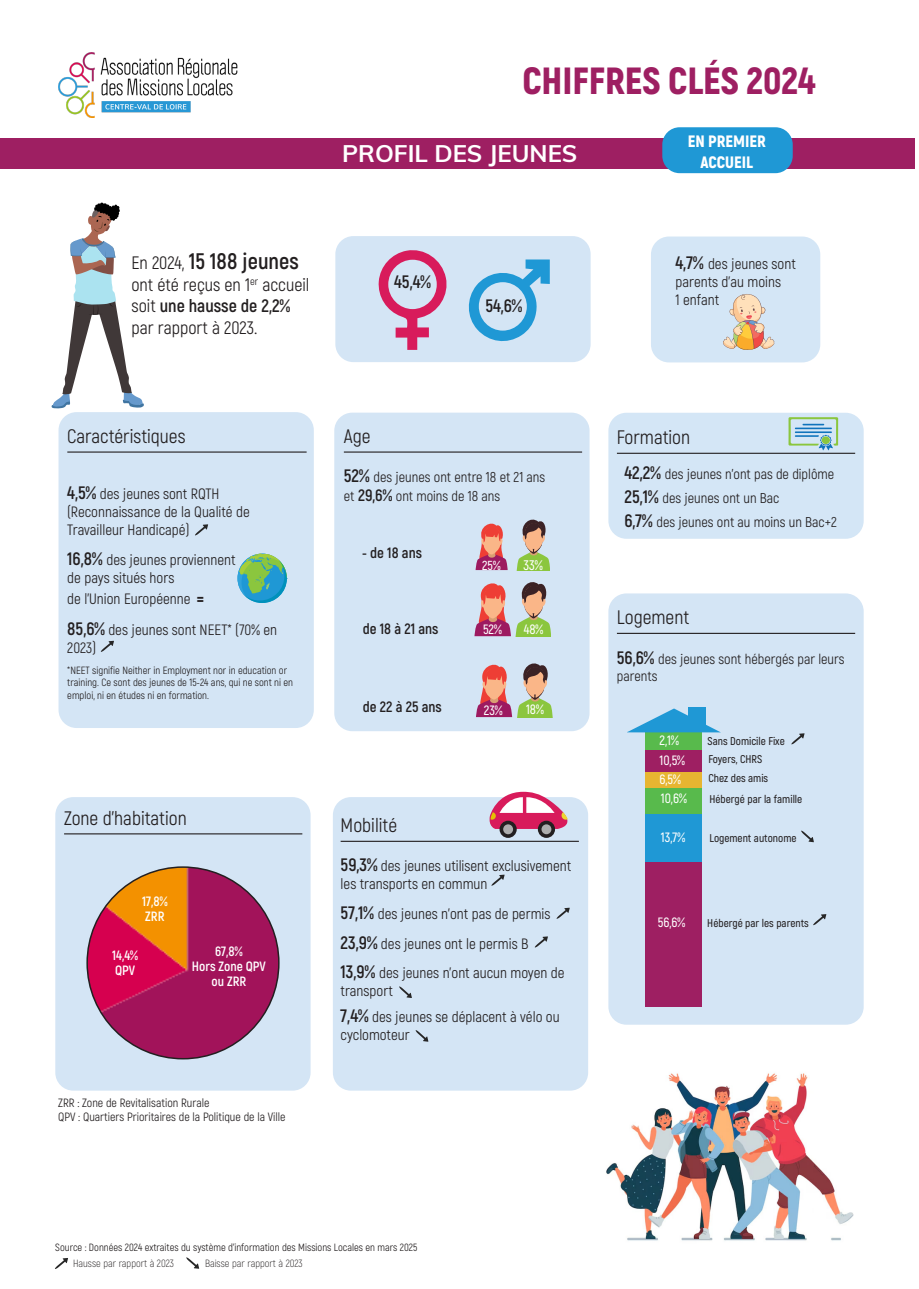
<style>
.page{position:relative;width:919px;height:1289px;background:#fff}
.page>*{position:absolute;margin:0;border:0;box-sizing:border-box;transform-origin:0 0}
.t1{font:900 37.8px "Akrobat";color:#9e1f62}
.Titre_rubrique{font:700 24px "Muli";color:#fff}
.Titre_2{font:700 22.5px "Akrobat";color:#231f20}
.Filet{font:19.5px "Akrobat";color:#231f20}
.Titre_2-2{font:18px/21.6px "Akrobat";color:#231f20}
.Chiffres{font:700 18px "Akrobat";color:#231f20}
.t2{font:900 16.5px/21px "Akrobat";color:#fff;text-align:center}
.Texte{font:15px/18px "Akrobat";color:#231f20}
.t3{font:700 15px "Akrobat";color:#231f20}
.Texte-2{font:14.25px/17.1px "Akrobat";color:#231f20}
.t4{font:600 13.8px "Akrobat";color:#fff}
.t5{font:600 13.5px "Akrobat";color:#fff}
.t6{font:700 13.5px/15px "Akrobat";color:#fff;text-align:center}
.t7{font:600 13.05px "Akrobat";color:#fff}
.Texte-3{font:12px "Akrobat";color:#231f20}
.t8{font:600 11.25px "Akrobat";color:#231f20}
.Texte-4{font:10.5px/12.6px "Akrobat";color:#231f20}
.t9{font:300 10.5px "Akrobat";color:#231f20}
.s1{font-weight:400;font-size:18px}
.s2{font-weight:700}
.s3{font-weight:700;font-size:18px}
.s4{font-weight:900}
.s5{font-weight:700;font-size:16.5px}
</style>
<div class="page">
<img style="left:58px;top:53px;width:180px;height:64px">
<svg style="left:55px;top:1258px;width:13px;height:11px"></svg>
<svg style="left:186px;top:1257px;width:13px;height:11px"></svg>
<div style="left:651px;top:236px;width:169px;height:126px;background:#d4e6f6;border-radius:18px"></div>
<div style="left:55px;top:797px;width:255px;height:293px;background:#d4e5f5;border-radius:18px"></div>
<div style="left:335px;top:236px;width:255px;height:126px;background:#d4e5f5;border-radius:18px"></div>
<div style="left:334px;top:412px;width:255px;height:319px;background:#d4e5f5;border-radius:18px"></div>
<div style="left:608px;top:593px;width:255px;height:431px;background:#d4e5f5;border-radius:18px"></div>
<hr style="left:344px;top:451px;width:238px;height:1px;background:#231f20">
<hr style="left:617px;top:632px;width:238px;height:2px;background:#231f20">
<div style="left:608px;top:413px;width:255px;height:126px;background:#d4e6f6;border-radius:18px"></div>
<hr style="left:617px;top:453px;width:238px;height:1px;background:#231f20">
<div style="left:333px;top:797px;width:255px;height:293px;background:#d4e5f5;border-radius:18px"></div>
<hr style="left:340px;top:840px;width:239px;height:1px;background:#231f20">
<svg style="left:489px;top:791px;width:86px;height:38px"></svg>
<svg style="left:499px;top:820px;width:17px;height:17px"></svg>
<div style="left:503px;top:824px;width:10px;height:10px;background:#adadad;border-radius:50%"></div>
<svg style="left:538px;top:820px;width:17px;height:17px"></svg>
<div style="left:541px;top:824px;width:10px;height:10px;background:#adadad;border-radius:50%"></div>
<hr style="left:64px;top:833px;width:238px;height:1px;background:#231f20">
<svg style="left:788px;top:417px;width:50px;height:33px"></svg>
<svg style="left:378px;top:250px;width:69px;height:100px"></svg>
<svg style="left:468px;top:259px;width:81px;height:83px"></svg>
<div style="left:58px;top:412px;width:256px;height:316px;background:#d4e5f5;border-radius:18px"></div>
<hr style="left:67px;top:451px;width:239px;height:1px;background:#231f20">
<svg style="left:51px;top:202px;width:93px;height:206px"></svg>
<div style="left:645px;top:812px;width:57px;height:49px;background:#1f98d5"></div>
<div style="left:645px;top:787px;width:57px;height:26px;background:#58ba4c"></div>
<div style="left:645px;top:730px;width:57px;height:26px;background:#58ba4c"></div>
<div style="left:645px;top:861px;width:57px;height:145px;background:#9e1f62"></div>
<div style="left:645px;top:766px;width:57px;height:22px;background:#e7b531"></div>
<div style="left:645px;top:750px;width:57px;height:21px;background:#9e1f62"></div>
<svg style="left:627px;top:708px;width:93px;height:24px"></svg>
<div style="left:688px;top:707px;width:18px;height:17px;background:#1f98d5"></div>
<svg style="left:723px;top:294px;width:51px;height:56px"></svg>
<svg style="left:237px;top:553px;width:50px;height:50px"></svg>
<div style="left:0;top:138px;width:914px;height:30px;background:#9e1f62"></div>
<div style="left:662px;top:127px;width:130px;height:46px;background:#1f98d5;border-radius:17px"></div>
<img style="left:87px;top:867px;width:192px;height:191px;border-radius:96px">
<svg style="left:516px;top:519px;width:33px;height:51px"></svg>
<svg style="left:475px;top:523px;width:32px;height:47px"></svg>
<svg style="left:474px;top:582px;width:76px;height:54px"></svg>
<svg style="left:476px;top:663px;width:76px;height:54px"></svg>
<svg style="left:491px;top:874px;width:13px;height:11px"></svg>
<svg style="left:557px;top:907px;width:12px;height:11px"></svg>
<svg style="left:535px;top:936px;width:13px;height:11px"></svg>
<svg style="left:399px;top:986px;width:13px;height:12px"></svg>
<svg style="left:415px;top:1030px;width:13px;height:11px"></svg>
<svg style="left:791px;top:733px;width:13px;height:11px"></svg>
<svg style="left:813px;top:914px;width:13px;height:11px"></svg>
<svg style="left:195px;top:524px;width:13px;height:11px"></svg>
<svg style="left:101px;top:640px;width:13px;height:12px"></svg>
<svg style="left:801px;top:830px;width:12px;height:12px"></svg>
<img style="left:606px;top:1073px;width:248px;height:168px">
<h1 class="t1" style="left:522px;top:56px;width:294px">CHIFFRES CLÉS 2024</h1>
<p class="Titre_2" style="left:131px;top:247px;width:169px"><span class="s1">En 2024,</span> 15 188 jeunes</p>
<p class="Titre_2-2" style="left:131px;top:274px;width:179px">ont été reçus en 1<sup>er</sup> accueil</p>
<p class="Titre_2-2" style="left:131px;top:295px;width:160px">soit <span class="s2">une hausse de 2,2% </span>par rapport à 2023.</p>
<p class="Titre_rubrique" style="left:342px;top:136px;width:236px">PROFIL DES JEUNES</p>
<p class="t2" style="left:687px;top:131px;width:80px">EN PREMIER<br>ACCUEIL</p>
<p class="Chiffres" style="left:394px;top:270px;width:38px">45,4%</p>
<p class="Chiffres" style="left:485px;top:294px;width:39px">54,6%</p>
<p class="Texte" style="left:675px;top:255px;width:122px"><span class="s3">4,7%</span> des jeunes sont parents d’au moins<br>1 enfant</p>
<p class="Filet" style="left:67px;top:424px;width:120px">Caractéristiques</p>
<p class="Texte" style="left:67px;top:484px;width:184px"><span class="s3">4,5%</span> des jeunes sont RQTH (Reconnaissance de la Qualité de<br>Travailleur Handicapé)</p>
<p class="Texte" style="left:67px;top:550px;width:170px"><span class="s3">16,8%</span> des jeunes proviennent de pays situés hors</p>
<p class="Texte" style="left:67px;top:590px;width:138px">de l’Union Européenne <span class="s4">=</span></p>
<p class="Texte" style="left:67px;top:620px;width:211px"><span class="s3">85,6%</span> des jeunes sont NEET* (70% en<br>2023)</p>
<p class="Texte-4" style="left:67px;top:663px;width:227px">*NEET signifie Neither in Employment nor in education or training. Ce sont des jeunes de 15-24 ans, qui ne sont ni en emploi, ni en études ni en formation.</p>
<p class="Filet" style="left:64px;top:806px;width:124px">Zone d’habitation</p>
<p class="t6" style="left:142px;top:893px;width:27px">17,8%</p>
<p class="t6" style="left:145px;top:908px;width:21px">ZRR</p>
<p class="t6" style="left:112px;top:948px;width:27px">14,4%</p>
<p class="t6" style="left:115px;top:963px;width:22px">QPV</p>
<p class="t6" style="left:215px;top:943px;width:29px">67,8%</p>
<p class="t6" style="left:192px;top:958px;width:75px">Hors Zone QPV ou ZRR</p>
<p class="Texte-3" style="left:58px;top:1095px;width:153px">ZRR : Zone de Revitalisation Rurale</p>
<p class="Texte-3" style="left:58px;top:1110px;width:229px">QPV : Quartiers Prioritaires de la Politique de la Ville</p>
<p class="Filet" style="left:344px;top:424px;width:28px">Age</p>
<p class="Texte-2" style="left:344px;top:468px;width:203px"><span class="s3">52%</span> des jeunes ont entre 18 et 21 ans</p>
<p class="Texte-2" style="left:344px;top:488px;width:158px">et <span class="s5">29,6%</span> ont moins de 18 ans</p>
<p class="t3" style="left:362px;top:544px;width:61px">- de 18 ans</p>
<p class="t3" style="left:363px;top:619px;width:77px">de 18 à 21 ans</p>
<p class="t3" style="left:363px;top:697px;width:81px">de 22 à 25 ans</p>
<p class="t7" style="left:482px;top:557px;width:20px">25%</p>
<p class="t4" style="left:523px;top:556px;width:21px">33%</p>
<p class="t5" style="left:483px;top:621px;width:20px">52%</p>
<p class="t5" style="left:523px;top:620px;width:21px">48%</p>
<p class="t5" style="left:483px;top:702px;width:20px">23%</p>
<p class="t5" style="left:526px;top:700px;width:19px">18%</p>
<p class="Filet" style="left:340px;top:813px;width:58px">Mobilité</p>
<p class="Texte" style="left:340px;top:856px;width:232px"><span class="s3">59,3%</span> des jeunes utilisent exclusivement les transports en commun</p>
<p class="Texte" style="left:340px;top:904px;width:211px"><span class="s3">57,1%</span> des jeunes n’ont pas de permis</p>
<p class="Texte" style="left:340px;top:934px;width:189px"><span class="s3">23,9%</span> des jeunes ont le permis B</p>
<p class="Texte" style="left:340px;top:964px;width:225px"><span class="s3">13,9%</span> des jeunes n’ont aucun moyen de transport</p>
<p class="Texte" style="left:340px;top:1007px;width:220px"><span class="s3">7,4%</span> des jeunes se déplacent à vélo ou cyclomoteur</p>
<p class="Filet" style="left:617px;top:426px;width:75px">Formation</p>
<p class="Texte-2" style="left:624px;top:466px;width:211px"><span class="s3">42,2%</span> des jeunes n’ont pas de diplôme</p>
<p class="Texte-2" style="left:624px;top:490px;width:156px"><span class="s3">25,1%</span> des jeunes ont un Bac</p>
<p class="Texte-2" style="left:624px;top:514px;width:214px"><span class="s3">6,7%</span> des jeunes ont au moins un Bac+2</p>
<p class="Filet" style="left:617px;top:606px;width:74px">Logement</p>
<p class="Texte-2" style="left:617px;top:650px;width:229px"><span class="s3">56,6%</span> des jeunes sont hébergés par leurs parents</p>
<p class="t5" style="left:659px;top:732px;width:21px">2,1%</p>
<p class="t5" style="left:659px;top:751px;width:27px">10,5%</p>
<p class="t5" style="left:659px;top:771px;width:23px">6,5%</p>
<p class="t5" style="left:660px;top:790px;width:27px">10,6%</p>
<p class="t5" style="left:660px;top:829px;width:26px">13,7%</p>
<p class="t8" style="left:707px;top:734px;width:79px">Sans Domicile Fixe</p>
<p class="t8" style="left:708px;top:752px;width:55px">Foyers, CHRS</p>
<p class="t8" style="left:708px;top:771px;width:61px">Chez des amis</p>
<p class="t8" style="left:709px;top:792px;width:94px">Hébergé par la famille</p>
<p class="t8" style="left:709px;top:831px;width:89px">Logement autonome</p>
<p class="t5" style="left:657px;top:913px;width:29px">56,6%</p>
<p class="t8" style="left:707px;top:916px;width:103px">Hébergé par les parents</p>
<p class="Texte-4" style="left:55px;top:1241px;width:363px">Source : Données 2024 extraites du système d’information des Missions Locales en mars 2025</p>
<p class="t9" style="left:73px;top:1256px;width:102px">Hausse par rapport à 2023</p>
<p class="t9" style="left:205px;top:1256px;width:99px">Baisse par rapport à 2023</p>
</div>
